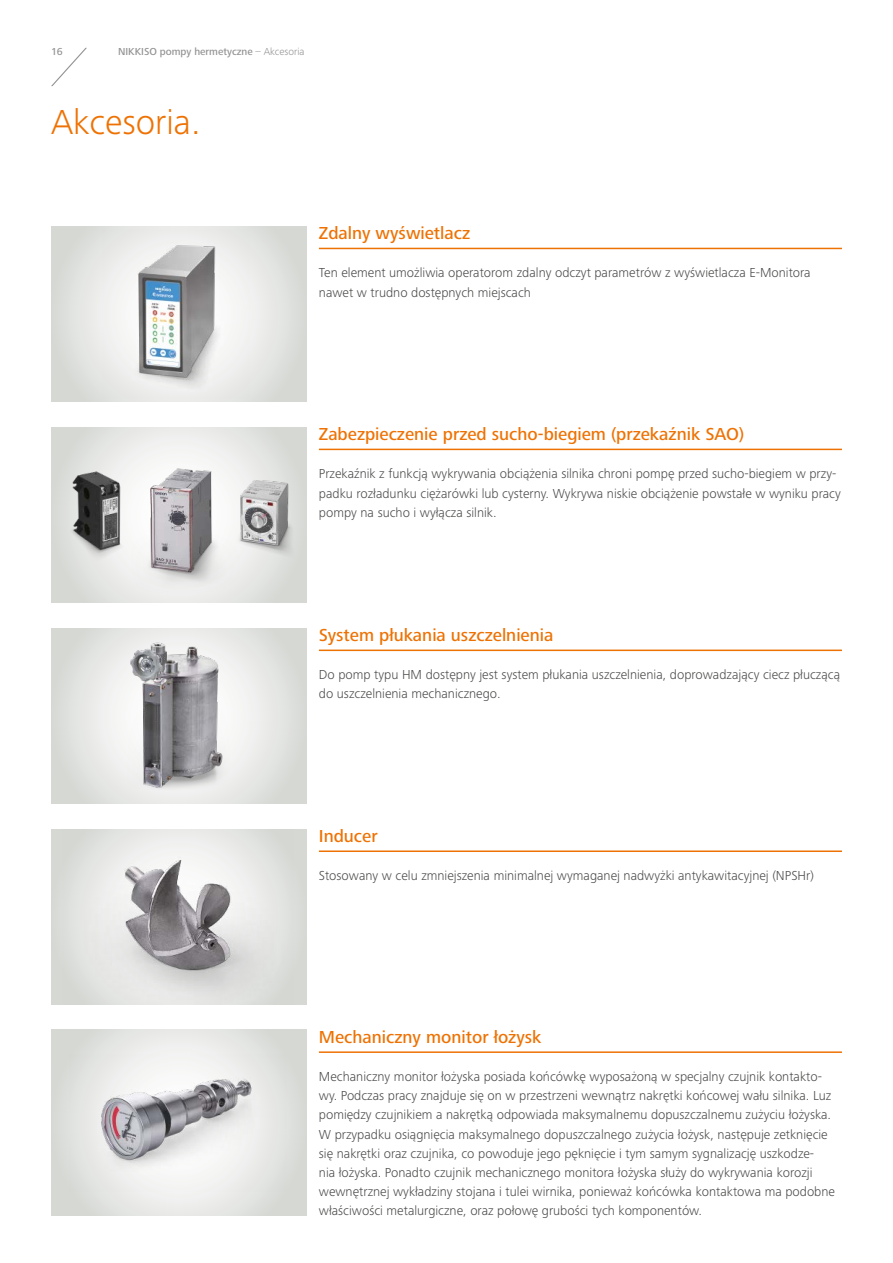
<style>
.page{position:relative;width:893px;height:1263px;background:#fff}
.page>*{position:absolute;margin:0;border:0;box-sizing:border-box;transform-origin:0 0}
.t1{font:300 36px "Frutiger Next LTW1 G";color:#ee7203}
.t2{font:500 18px "Frutiger Next LTW1 G";color:#ee7203}
.t3{font:300 13.5px/19.2px "Frutiger Next LTW1 G";color:#4a4a49}
.t4{font:500 10.5px "Frutiger Next LTW1 G";color:#929292}
.s1{font-weight:300}
</style>
<div class="page">
<svg style="left:51px;top:226px;width:255px;height:176px;background:#dfe1de"></svg>
<div style="left:51px;top:427px;width:255px;height:176px;background:linear-gradient(to right,#e1e2df,#e1e3e0)"></div>
<svg style="left:51px;top:628px;width:255px;height:176px;background:#dfe1de"></svg>
<div style="left:51px;top:829px;width:255px;height:176px;background:#d5d8d4"></div>
<svg style="left:51px;top:1030px;width:255px;height:185px;background:#dee0dd"></svg>
<img style="left:107px;top:628px;width:141px;height:176px">
<img style="left:103px;top:230px;width:146px;height:168px">
<img style="left:69px;top:829px;width:221px;height:176px">
<img style="left:69px;top:1054px;width:217px;height:138px">
<img style="left:51px;top:433px;width:255px;height:170px">
<svg style="left:51px;top:47px;width:36px;height:40px"></svg>
<hr style="left:319px;top:649px;width:523px;height:2px;background:#ee7203">
<hr style="left:319px;top:1051px;width:523px;height:2px;background:#ee7203">
<hr style="left:319px;top:449px;width:523px;height:1px;background:#ee7203">
<hr style="left:319px;top:850px;width:523px;height:2px;background:#ee7203">
<hr style="left:319px;top:248px;width:523px;height:1px;background:#ee7203">
<p class="t4" style="left:51px;top:46px;width:13px">16</p>
<p class="t4" style="left:118px;top:46px;width:188px">NIKKISO pompy hermetyczne <span class="s1">– Akcesoria</span></p>
<h1 class="t1" style="left:51px;top:101px;width:151px">Akcesoria.</h1>
<h2 class="t2" style="left:319px;top:223px;width:153px">Zdalny wyświetlacz</h2>
<p class="t3" style="left:319px;top:263px;width:493px">Ten element umożliwia operatorom zdalny odczyt parametrów z wyświetlacza E-Monitora nawet w trudno dostępnych miejscach</p>
<h2 class="t2" style="left:319px;top:424px;width:427px">Zabezpieczenie przed sucho-biegiem (przekaźnik SAO)</h2>
<p class="t3" style="left:319px;top:464px;width:523px">Przekaźnik z funkcją wykrywania obciążenia silnika chroni pompę przed sucho-biegiem w przy&shy;padku rozładunku ciężarówki lub cysterny. Wykrywa niskie obciążenie powstałe w wyniku pracy pompy na sucho i wyłącza silnik.</p>
<h2 class="t2" style="left:319px;top:625px;width:236px">System płukania uszczelnienia</h2>
<p class="t3" style="left:319px;top:665px;width:523px">Do pomp typu HM dostępny jest system płukania uszczelnienia, doprowadzający ciecz płuczącą do uszczelnienia mechanicznego.</p>
<h2 class="t2" style="left:319px;top:826px;width:60px">Inducer</h2>
<p class="t3" style="left:319px;top:866px;width:497px">Stosowany w celu zmniejszenia minimalnej wymaganej nadwyżki antykawitacyjnej (NPSHr)</p>
<h2 class="t2" style="left:319px;top:1027px;width:224px">Mechaniczny monitor łożysk</h2>
<p class="t3" style="left:319px;top:1067px;width:518px">Mechaniczny monitor łożyska posiada końcówkę wyposażoną w specjalny czujnik kontakto&shy;wy. Podczas pracy znajduje się on w przestrzeni wewnątrz nakrętki końcowej wału silnika. Luz pomiędzy czujnikiem a nakrętką odpowiada maksymalnemu dopuszczalnemu zużyciu łożyska.<br>W przypadku osiągnięcia maksymalnego dopuszczalnego zużycia łożysk, następuje zetknięcie się nakrętki oraz czujnika, co powoduje jego pęknięcie i tym samym sygnalizację uszkodze-<br>nia łożyska. Ponadto czujnik mechanicznego monitora łożyska służy do wykrywania korozji wewnętrznej wykładziny stojana i tulei wirnika, ponieważ końcówka kontaktowa ma podobne właściwości metalurgiczne, oraz połowę grubości tych komponentów.</p>
</div>
